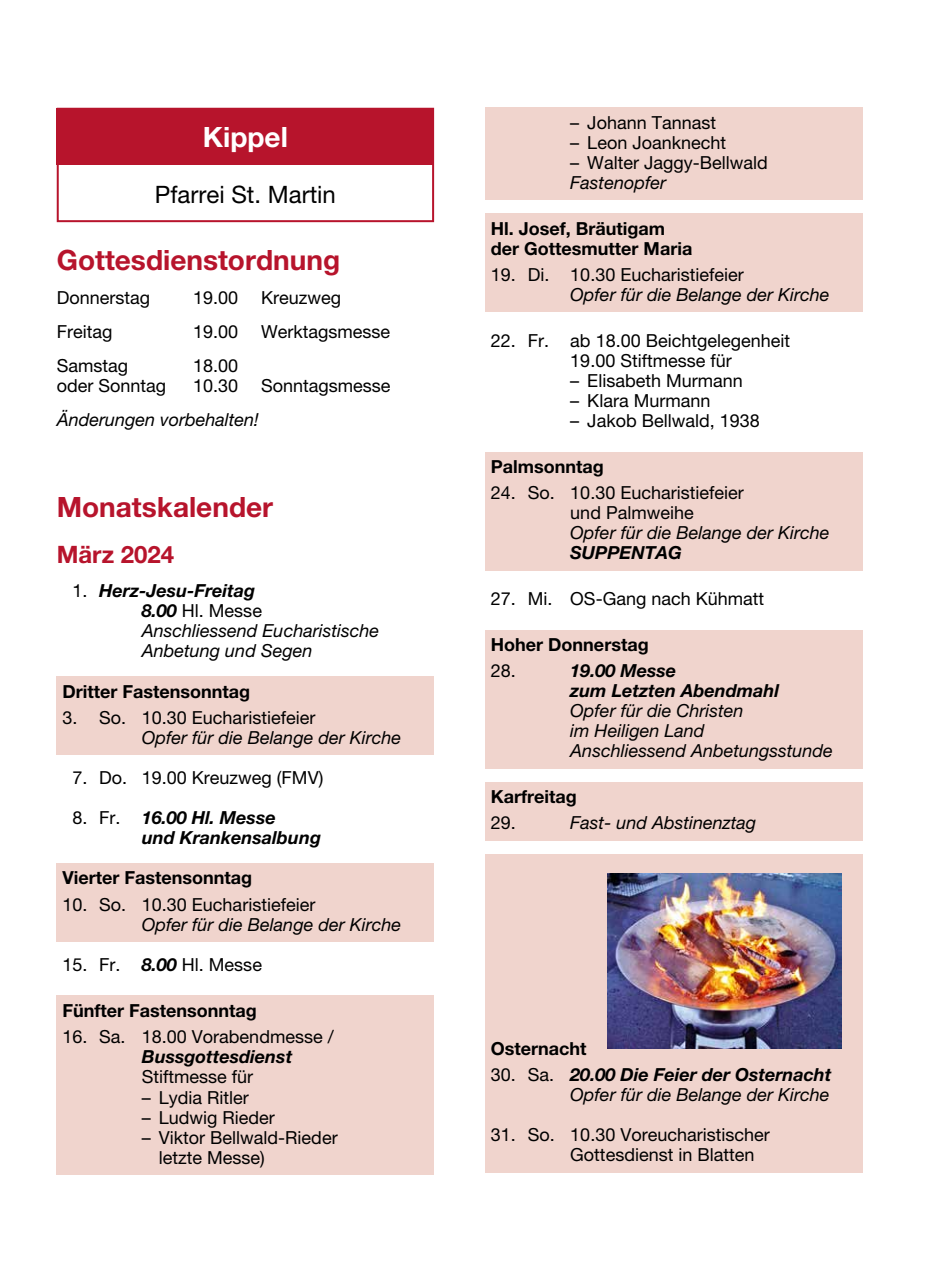
<style>
.page{position:relative;width:942px;height:1276px;background:#fff}
.page>*{position:absolute;margin:0;border:0;box-sizing:border-box;transform-origin:0 0}
.t1{font:700 28px "Helvetica Neue LT Pro";color:#b7142c}
.t2{font:700 28px "Helvetica Neue LT Pro";color:#fff}
.t3{font:24px "Helvetica Neue LT Pro";color:#000}
.t4{font:700 24px "Helvetica Neue LT Pro";color:#b7142c}
.t5{font:18px/20px "Helvetica Neue LT Pro";color:#000}
.t6{font:italic 18px/20px "Helvetica Neue LT Pro";color:#000}
.t7{font:700 18px/20px "Helvetica Neue LT Pro";color:#000}
.t8{font:italic 700 18px/20px "Helvetica Neue LT Pro";color:#000}
.s1{font-style:normal}
.s2{font-weight:700}
.s3{font-weight:400;font-style:normal}
.s4{font-weight:700;font-style:italic}
</style>
<div class="page">
<div style="left:57px;top:108px;width:377px;height:114px;border:2px solid #b7142c"></div>
<div style="left:57px;top:108px;width:377px;height:57px;background:#b7142c"></div>
<div style="left:57px;top:676px;width:377px;height:32px;background:#f0d4cd"></div>
<div style="left:57px;top:702px;width:377px;height:32px;background:#f0d4cd"></div>
<div style="left:57px;top:722px;width:377px;height:32px;background:#f0d4cd"></div>
<div style="left:57px;top:863px;width:377px;height:32px;background:#f0d4cd"></div>
<div style="left:57px;top:889px;width:377px;height:32px;background:#f0d4cd"></div>
<div style="left:57px;top:909px;width:377px;height:32px;background:#f0d4cd"></div>
<div style="left:57px;top:995px;width:377px;height:33px;background:#f0d4cd"></div>
<div style="left:57px;top:1022px;width:377px;height:52px;background:#f0d4cd"></div>
<div style="left:57px;top:1062px;width:377px;height:32px;background:#f0d4cd"></div>
<div style="left:57px;top:1082px;width:377px;height:32px;background:#f0d4cd"></div>
<div style="left:57px;top:1102px;width:377px;height:32px;background:#f0d4cd"></div>
<div style="left:57px;top:1122px;width:377px;height:32px;background:#f0d4cd"></div>
<div style="left:57px;top:1142px;width:377px;height:32px;background:#f0d4cd"></div>
<div style="left:485px;top:108px;width:377px;height:32px;background:#f0d4cd"></div>
<div style="left:485px;top:128px;width:377px;height:32px;background:#f0d4cd"></div>
<div style="left:485px;top:148px;width:377px;height:32px;background:#f0d4cd"></div>
<div style="left:485px;top:168px;width:377px;height:32px;background:#f0d4cd"></div>
<div style="left:485px;top:214px;width:377px;height:32px;background:#f0d4cd"></div>
<div style="left:485px;top:240px;width:377px;height:32px;background:#f0d4cd"></div>
<div style="left:485px;top:260px;width:377px;height:32px;background:#f0d4cd"></div>
<div style="left:485px;top:280px;width:377px;height:32px;background:#f0d4cd"></div>
<div style="left:485px;top:452px;width:377px;height:32px;background:#f0d4cd"></div>
<div style="left:485px;top:478px;width:377px;height:32px;background:#f0d4cd"></div>
<div style="left:485px;top:498px;width:377px;height:32px;background:#f0d4cd"></div>
<div style="left:485px;top:518px;width:377px;height:32px;background:#f0d4cd"></div>
<div style="left:485px;top:538px;width:377px;height:32px;background:#f0d4cd"></div>
<div style="left:485px;top:630px;width:377px;height:32px;background:#f0d4cd"></div>
<div style="left:485px;top:656px;width:377px;height:32px;background:#f0d4cd"></div>
<div style="left:485px;top:676px;width:377px;height:32px;background:#f0d4cd"></div>
<div style="left:485px;top:696px;width:377px;height:32px;background:#f0d4cd"></div>
<div style="left:485px;top:716px;width:377px;height:32px;background:#f0d4cd"></div>
<div style="left:485px;top:736px;width:377px;height:32px;background:#f0d4cd"></div>
<div style="left:485px;top:782px;width:377px;height:32px;background:#f0d4cd"></div>
<div style="left:485px;top:808px;width:377px;height:32px;background:#f0d4cd"></div>
<div style="left:485px;top:854px;width:377px;height:32px;background:#f0d4cd"></div>
<div style="left:485px;top:874px;width:377px;height:32px;background:#f0d4cd"></div>
<div style="left:485px;top:894px;width:377px;height:32px;background:#f0d4cd"></div>
<div style="left:485px;top:914px;width:377px;height:32px;background:#f0d4cd"></div>
<div style="left:485px;top:934px;width:377px;height:32px;background:#f0d4cd"></div>
<div style="left:485px;top:954px;width:377px;height:32px;background:#f0d4cd"></div>
<div style="left:485px;top:974px;width:377px;height:32px;background:#f0d4cd"></div>
<div style="left:485px;top:994px;width:377px;height:32px;background:#f0d4cd"></div>
<div style="left:485px;top:1014px;width:377px;height:32px;background:#f0d4cd"></div>
<div style="left:485px;top:1040px;width:377px;height:32px;background:#f0d4cd"></div>
<div style="left:485px;top:1060px;width:377px;height:32px;background:#f0d4cd"></div>
<div style="left:485px;top:1080px;width:377px;height:32px;background:#f0d4cd"></div>
<div style="left:485px;top:1100px;width:377px;height:32px;background:#f0d4cd"></div>
<div style="left:485px;top:1120px;width:377px;height:52px;background:#f0d4cd"></div>
<img style="left:607px;top:873px;width:233px;height:175px">
<h1 class="t2" style="left:203px;top:120px;width:86px">Kippel</h1>
<h2 class="t3" style="left:155px;top:180px;width:182px">Pfarrei St. Martin</h2>
<h1 class="t1" style="left:57px;top:242px;width:285px">Gottesdienstordnung</h1>
<p class="t5" style="left:57px;top:287px;width:95px">Donnerstag</p>
<p class="t5" style="left:193px;top:287px;width:47px">19.00</p>
<p class="t5" style="left:261px;top:287px;width:81px">Kreuzweg</p>
<p class="t5" style="left:57px;top:321px;width:57px">Freitag</p>
<p class="t5" style="left:193px;top:321px;width:47px">19.00</p>
<p class="t5" style="left:261px;top:321px;width:131px">Werktagsmesse</p>
<p class="t5" style="left:57px;top:355px;width:73px">Samstag</p>
<p class="t5" style="left:193px;top:355px;width:47px">18.00</p>
<p class="t5" style="left:57px;top:375px;width:111px">oder Sonntag</p>
<p class="t5" style="left:193px;top:375px;width:47px">10.30</p>
<p class="t5" style="left:261px;top:375px;width:131px">Sonntagsmesse</p>
<p class="t6" style="left:57px;top:410px;width:204px">Änderungen vorbehalten!</p>
<h1 class="t1" style="left:57px;top:489px;width:218px">Monatskalender</h1>
<h2 class="t4" style="left:57px;top:539px;width:119px">März 2024</h2>
<p class="t6" style="left:142px;top:580px;width:239px;text-indent:-69px"><span class="s1">1.</span> <span class="s2">Herz-Jesu-Freitag<br>8.00</span> <span class="s1">Hl. Messe<br></span>Anschliessend Eucharistische<br>Anbetung und Segen</p>
<p class="t7" style="left:62px;top:680px;width:189px">Dritter Fastensonntag</p>
<p class="t5" style="left:62px;top:707px;width:254px">3. So. 10.30 Eucharistiefeier</p>
<p class="t6" style="left:142px;top:727px;width:261px">Opfer für die Belange der Kirche</p>
<p class="t5" style="left:72px;top:767px;width:252px">7. Do. 19.00 Kreuzweg (FMV)</p>
<p class="t8" style="left:142px;top:807px;width:180px;text-indent:-69px"><span class="s3">8. Fr.</span> 16.00 Hl. Messe<br>und Krankensalbung</p>
<p class="t7" style="left:62px;top:867px;width:191px">Vierter Fastensonntag</p>
<p class="t5" style="left:62px;top:894px;width:254px">10. So. 10.30 Eucharistiefeier</p>
<p class="t6" style="left:142px;top:914px;width:261px">Opfer für die Belange der Kirche</p>
<p class="t5" style="left:62px;top:954px;width:201px">15. Fr. <span class="s4">8.00</span> Hl. Messe</p>
<p class="t7" style="left:62px;top:1000px;width:196px">Fünfter Fastensonntag</p>
<p class="t5" style="left:62px;top:1026px;width:273px">16. Sa. 18.00 Vorabendmesse /</p>
<p class="t8" style="left:142px;top:1046px;width:152px">Bussgottesdienst</p>
<p class="t5" style="left:142px;top:1067px;width:113px">Stiftmesse für</p>
<p class="t5" style="left:142px;top:1087px;width:109px">– Lydia Ritler</p>
<p class="t5" style="left:142px;top:1107px;width:135px">– Ludwig Rieder</p>
<p class="t5" style="left:159px;top:1127px;width:180px;text-indent:-17px">– Viktor Bellwald-Rieder letzte Messe)</p>
<p class="t5" style="left:570px;top:113px;width:147px">– Johann Tannast</p>
<p class="t5" style="left:570px;top:132px;width:157px">– Leon Joanknecht</p>
<p class="t5" style="left:570px;top:152px;width:199px">– Walter Jaggy-Bellwald</p>
<p class="t6" style="left:570px;top:172px;width:97px">Fastenopfer</p>
<p class="t7" style="left:490px;top:218px;width:203px">Hl. Josef, Bräutigam der Gottesmutter Maria</p>
<p class="t5" style="left:490px;top:264px;width:254px">19. Di. 10.30 Eucharistiefeier</p>
<p class="t6" style="left:570px;top:284px;width:261px">Opfer für die Belange der Kirche</p>
<p class="t5" style="left:570px;top:330px;width:221px;text-indent:-79px">22. Fr. ab 18.00 Beichtgelegenheit<br>19.00 Stiftmesse für</p>
<p class="t5" style="left:570px;top:370px;width:174px">– Elisabeth Murmann</p>
<p class="t5" style="left:570px;top:390px;width:142px">– Klara Murmann</p>
<p class="t5" style="left:570px;top:410px;width:191px">– Jakob Bellwald, 1938</p>
<p class="t7" style="left:490px;top:456px;width:114px">Palmsonntag</p>
<p class="t5" style="left:570px;top:482px;width:175px;text-indent:-79px">24. So. 10.30 Eucharistiefeier und Palmweihe</p>
<p class="t6" style="left:570px;top:522px;width:261px">Opfer für die Belange der Kirche</p>
<p class="t8" style="left:570px;top:542px;width:113px">SUPPENTAG</p>
<p class="t5" style="left:490px;top:588px;width:275px">27. Mi. OS-Gang nach Kühmatt</p>
<p class="t7" style="left:490px;top:634px;width:159px">Hoher Donnerstag</p>
<p class="t5" style="left:490px;top:660px;width:27px">28.</p>
<p class="t8" style="left:570px;top:660px;width:210px">19.00 Messe<br>zum Letzten Abendmahl</p>
<p class="t6" style="left:570px;top:700px;width:264px">Opfer für die Christen<br>im Heiligen Land<br>Anschliessend Anbetungsstunde</p>
<p class="t7" style="left:490px;top:786px;width:87px">Karfreitag</p>
<p class="t5" style="left:490px;top:812px;width:27px">29.</p>
<p class="t6" style="left:570px;top:812px;width:187px">Fast- und Abstinenztag</p>
<p class="t7" style="left:490px;top:1038px;width:97px">Osternacht</p>
<p class="t6" style="left:490px;top:1064px;width:342px;text-align:right"><span class="s1">30. Sa.</span> <span class="s2">20.00 Die Feier der Osternacht<br></span>Opfer für die Belange der Kirche</p>
<p class="t5" style="left:570px;top:1124px;width:201px;text-indent:-79px">31. So. 10.30 Voreucharistischer<br>Gottesdienst in Blatten</p>
</div>
